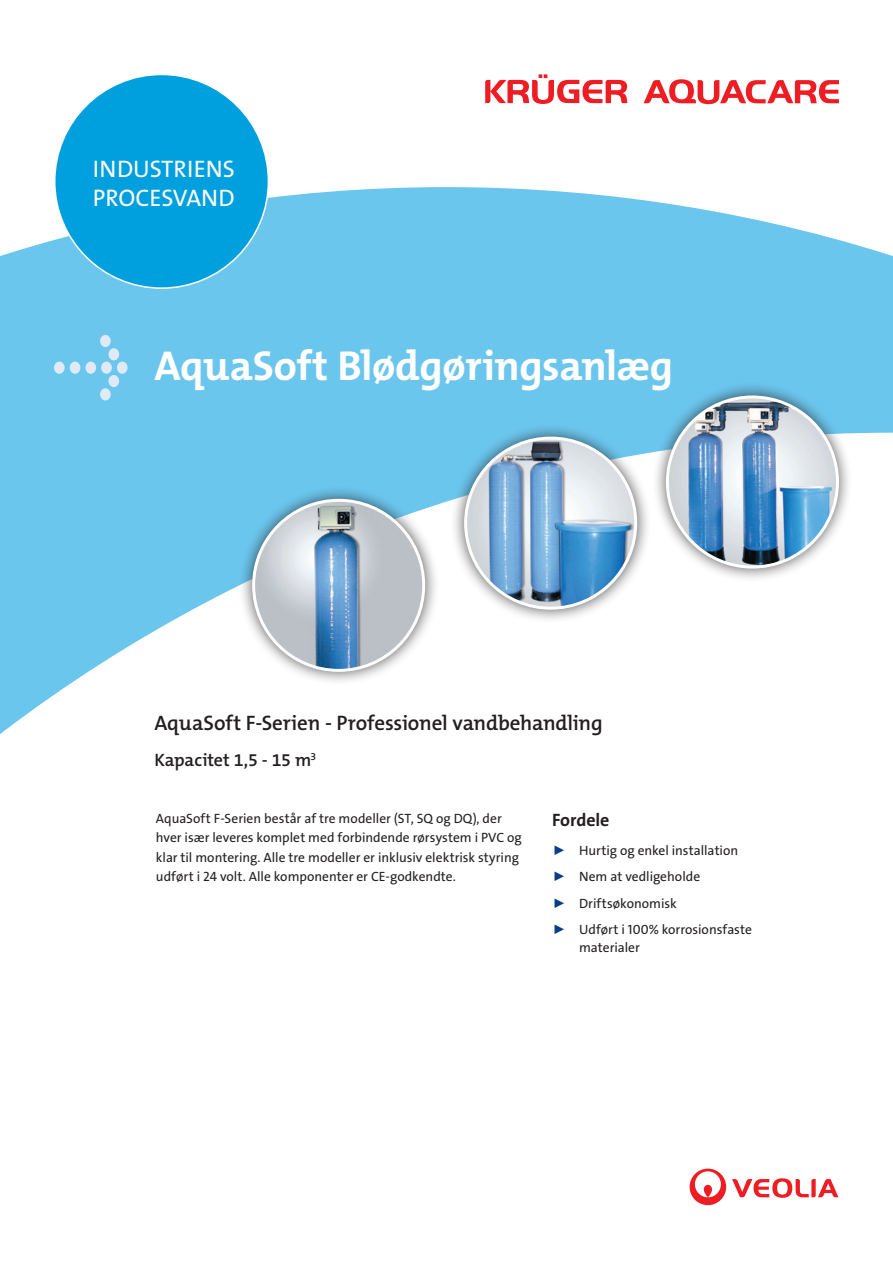
<style>
.page{position:relative;width:893px;height:1263px;background:#fff}
.page>*{position:absolute;margin:0;border:0;box-sizing:border-box;transform-origin:0 0}
.t1{font:42px "The Mix Veolia W7 Bld";letter-spacing:-.01em;color:#fff}
.t2{font:24px/28.8px "The Mix Veolia W5 Pla";color:#fff}
.t3{font:21px "The Mix Veolia W6 Se Bld";letter-spacing:-.01em;color:#231f20}
.t4{font:18px "The Mix Veolia W6 Se Bld";letter-spacing:-.01em;color:#231f20}
.t5{font:18px "The Sans Veolia W7 Bld";letter-spacing:-.005em;color:#231f20}
.t6{font:13.5px/19.5px "The Sans Veolia W5 Pla";color:#231f20}
.s1{color:#083e89}
</style>
<div class="page">
<svg style="left:0;top:187px;width:893px;height:246px;fill:#6bc6ee"></svg>
<svg style="left:54px;top:335px;width:74px;height:65px"></svg>
<div style="left:55px;top:74px;width:213px;height:214px;background:#00a0df;border-radius:50%"></div>
<svg style="left:644px;top:79px;width:195px;height:25px"></svg>
<svg style="left:485px;top:74px;width:142px;height:30px"></svg>
<svg style="left:0;top:433px;width:862px;height:301px"></svg>
<div style="left:450px;top:423px;width:201px;height:201px;background:#231f20;opacity:.75"></div>
<img style="left:466px;top:438px;width:170px;height:170px;border-radius:85px">
<div style="left:652px;top:382px;width:201px;height:201px;background:#231f20;opacity:.75"></div>
<img style="left:667px;top:397px;width:170px;height:170px;border-radius:84px">
<div style="left:238px;top:485px;width:201px;height:201px;background:#231f20;opacity:.75"></div>
<img style="left:254px;top:500px;width:170px;height:170px;border-radius:84px">
<svg style="left:690px;top:1168px;width:36px;height:37px"></svg>
<svg style="left:732px;top:1178px;width:106px;height:20px"></svg>
<h2 class="t2" style="left:93px;top:155px;width:144px">INDUSTRIENS<br>PROCESVAND</h2>
<h1 class="t1" style="left:154px;top:338px;width:520px">AquaSoft Blødgøringsanlæg</h1>
<h3 class="t3" style="left:154px;top:710px;width:450px">AquaSoft F-Serien - Professionel vandbehandling</h3>
<h3 class="t4" style="left:154px;top:749px;width:163px">Kapacitet 1,5 - 15 m<sup>3</sup></h3>
<p class="t6" style="left:156px;top:808px;width:367px">AquaSoft F-Serien består af tre modeller (ST, SQ og DQ), der hver især leveres komplet med forbindende rørsystem i PVC og klar til montering. Alle tre modeller er inklusiv elektrisk styring udført i 24 volt. Alle komponenter er CE-godkendte.</p>
<h3 class="t5" style="left:552px;top:808px;width:59px">Fordele</h3>
<p class="t6" style="left:552px;top:837px;width:201px;line-height:26.5px"><span class="s1">⊲</span> Hurtig og enkel installation <span class="s1">⊲</span> Nem at vedligeholde<br><span class="s1">⊲</span> Driftsøkonomisk<br><span class="s1">⊲</span> Udført i 100% korrosionsfaste</p>
<p class="t6" style="left:579px;top:938px;width:62px">materialer</p>
</div>
